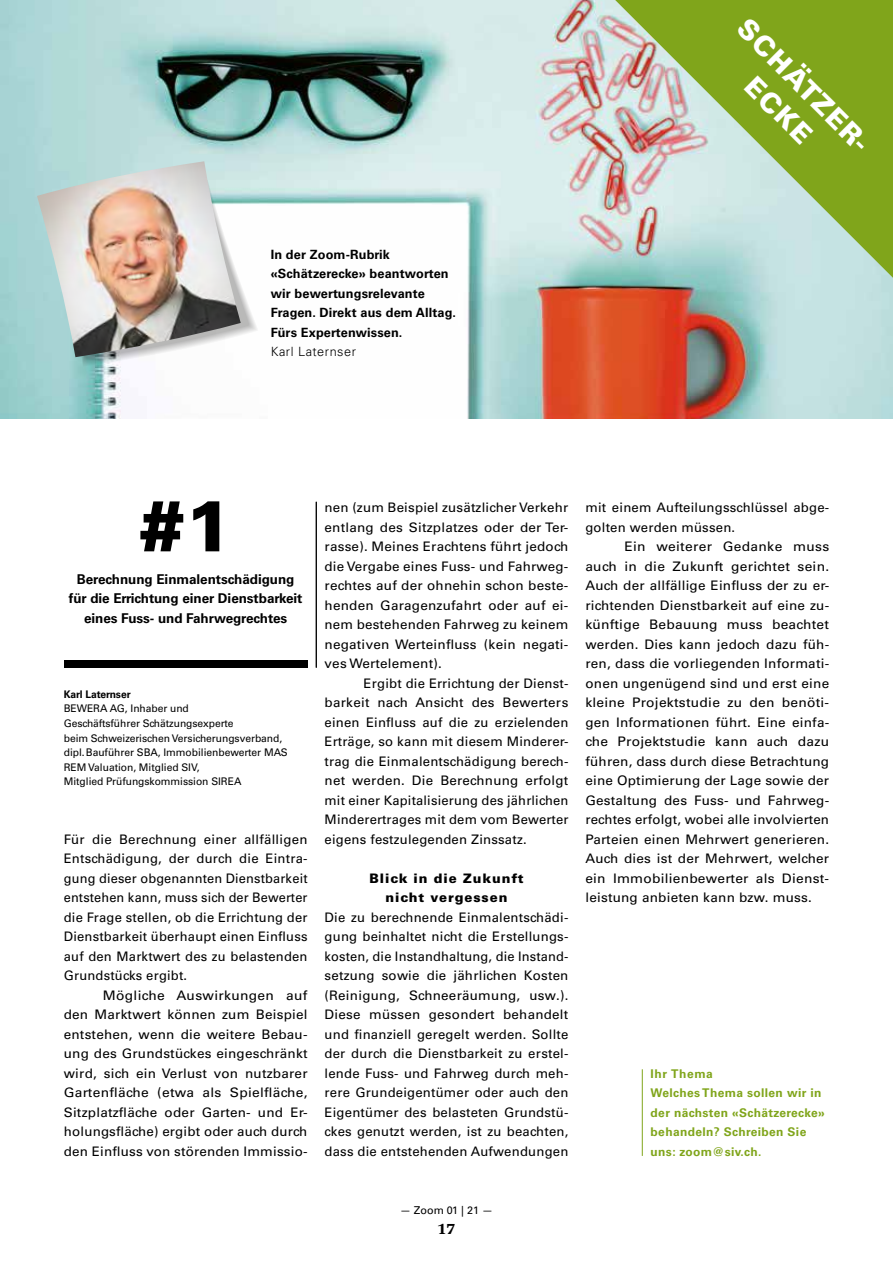
<style>
.page{position:relative;width:893px;height:1263px;background:#fff}
.page>*{position:absolute;margin:0;border:0;box-sizing:border-box;transform-origin:0 0}
.t1{font:900 72px "Univers LT Std";color:#000}
.t2{font:900 27.3px/35.4px "Univers LT Std";color:#fff;text-align:center}
.t3{font:800 15.75px "Swift";color:#000}
.t4{font:700 13.5px/19.5px "Univers LT Std";letter-spacing:-.005em;color:#000;text-align:center}
.t5{font:13.2px/19.5px "Univers LT Std";letter-spacing:.015em;color:#000;text-align:justify}
.t6{font:13.2px/19.5px "Univers LT Std";letter-spacing:.015em;color:#000;text-align:justify;scale:1.05 1}
.t7{font:900 13.2px/19.5px "Univers LT Std";letter-spacing:.07em;color:#000;text-align:center}
.t8{font:700 12.75px/19.5px "Univers LT Std";letter-spacing:.01em;color:#000}
.t9{font:300 12.75px "Univers LT Std";letter-spacing:.04em;color:#000}
.t10{font:700 12px/19.5px "Univers LT Std";letter-spacing:.03em;color:#80a51b}
.t11{font:10.8px "Univers LT Std";color:#000}
.t12{font:10.5px/14.7px "Univers LT Std";letter-spacing:-.005em;color:#000}
.t13{font:700 10.5px "Univers LT Std";letter-spacing:-.005em;color:#000}
</style>
<div class="page">
<div style="left:64px;top:660px;width:244px;height:8px;background:#000"></div>
<img style="left:0;top:0;width:893px;height:419px">
<svg style="left:41px;top:176px;width:217px;height:190px"></svg>
<svg style="left:615px;top:0;width:278px;height:278px;background:#a4bd77"></svg>
<img style="left:37px;top:161px;width:204px;height:196px">
<hr style="left:316px;top:502px;width:1px;height:166px;background:#000">
<hr style="left:642px;top:1069px;width:1px;height:87px;background:#80a51b">
<p class="t8" style="left:271px;top:245px;width:187px">In der Zoom-Rubrik «Schätzerecke» beantworten wir bewertungsrelevante<br>Fragen. Direkt aus dem Alltag.<br>Fürs Expertenwissen.</p>
<p class="t9" style="left:271px;top:344px;width:87px">Karl Laternser</p>
<h2 class="t2" style="left:755px;top:11px;width:180px;rotate:45deg">SCHÄTZER-<br>ECKE</h2>
<h1 class="t1" style="left:138px;top:480px;width:97px">#1</h1>
<p class="t4" style="left:69px;top:569px;width:235px">Berechnung Einmalentschädigung für die Errichtung einer Dienstbarkeit eines Fuss- und Fahrwegrechtes</p>
<p class="t13" style="left:64px;top:688px;width:68px">Karl Laternser</p>
<p class="t12" style="left:64px;top:701px;width:225px">BEWERA AG, Inhaber und<br>Geschäftsführer Schätzungsexperte<br>beim Schweizerischen Versicherungsverband, dipl.Bauführer SBA, Immobilienbewerter MAS REM Valuation, Mitglied SIV,<br>Mitglied Prüfungskommission SIREA</p>
<p class="t5" style="left:64px;top:829px;width:245px">Für die Berechnung einer allfälligen Entschädigung, der durch die Eintra&shy;gung dieser obgenannten Dienstbarkeit entstehen kann, muss sich der Bewerter die Frage stellen, ob die Errichtung der Dienstbarkeit überhaupt einen Einfluss auf den Marktwert des zu belastenden Grundstücks ergibt.</p>
<p class="t6" style="left:64px;top:985px;width:234px;text-indent:39px">Mögliche Auswirkungen auf den Marktwert können zum Beispiel entstehen, wenn die weitere Bebau&shy;ung des Grundstückes eingeschränkt wird, sich ein Verlust von nutzbarer Gartenfläche (etwa als Spielfläche, Sitzplatzfläche oder Garten- und Er&shy;holungsfläche) ergibt oder auch durch den Einfluss von störenden Immissio-</p>
<p class="t5" style="left:325px;top:498px;width:245px">nen (zum Beispiel zusätzlicher Verkehr entlang des Sitzplatzes oder der Ter&shy;rasse). Meines Erachtens führt jedoch die Vergabe eines Fuss- und Fahrweg&shy;rechtes auf der ohnehin schon beste&shy;henden Garagenzufahrt oder auf ei&shy;nem bestehenden Fahrweg zu keinem negativen Werteinfluss (kein negati&shy;ves Wertelement).</p>
<p class="t5" style="left:325px;top:673px;width:245px;text-indent:39px">Ergibt die Errichtung der Dienst&shy;barkeit nach Ansicht des Bewerters einen Einfluss auf die zu erzielenden Erträge, so kann mit diesem Minderer&shy;trag die Einmalentschädigung berech&shy;net werden. Die Berechnung erfolgt mit einer Kapitalisierung des jährlichen Minderertrages mit dem vom Bewerter eigens festzulegenden Zinssatz.</p>
<p class="t7" style="left:369px;top:868px;width:156px">Blick in die Zukunft nicht vergessen</p>
<p class="t5" style="left:325px;top:907px;width:245px">Die zu berechnende Einmalentschädi&shy;gung beinhaltet nicht die Erstellungs&shy;kosten, die Instandhaltung, die Instand&shy;setzung sowie die jährlichen Kosten (Reinigung, Schneeräumung, usw.).<br>Diese müssen gesondert behandelt und finanziell geregelt werden. Sollte der durch die Dienstbarkeit zu erstel&shy;lende Fuss- und Fahrweg durch meh&shy;rere Grundeigentümer oder auch den Eigentümer des belasteten Grundstü&shy;ckes genutzt werden, ist zu beachten, dass die entstehenden Aufwendungen</p>
<p class="t5" style="left:585px;top:498px;width:245px">mit einem Aufteilungsschlüssel abge&shy;golten werden müssen.</p>
<p class="t6" style="left:585px;top:537px;width:234px;text-indent:39px">Ein weiterer Gedanke muss auch in die Zukunft gerichtet sein.<br>Auch der allfällige Einfluss der zu er&shy;richtenden Dienstbarkeit auf eine zu&shy;künftige Bebauung muss beachtet werden. Dies kann jedoch dazu füh&shy;ren, dass die vorliegenden Informati&shy;onen ungenügend sind und erst eine kleine Projektstudie zu den benöti&shy;gen Informationen führt. Eine einfa&shy;che Projektstudie kann auch dazu führen, dass durch diese Betrachtung eine Optimierung der Lage sowie der Gestaltung des Fuss- und Fahrweg&shy;rechtes erfolgt, wobei alle involvierten Parteien einen Mehrwert generieren.<br>Auch dies ist der Mehrwert, welcher ein Immobilienbewerter als Dienst&shy;leistung anbieten kann bzw. muss.</p>
<p class="t10" style="left:651px;top:1064px;width:176px">Ihr Thema<br>Welches Thema sollen wir in der nächsten «Schätzerecke» behandeln? Schreiben Sie uns: zoom@siv.ch.</p>
<p class="t11" style="left:400px;top:1204px;width:94px">— Zoom 01 | 21 —</p>
<p class="t3" style="left:438px;top:1220px;width:19px">17</p>
</div>
